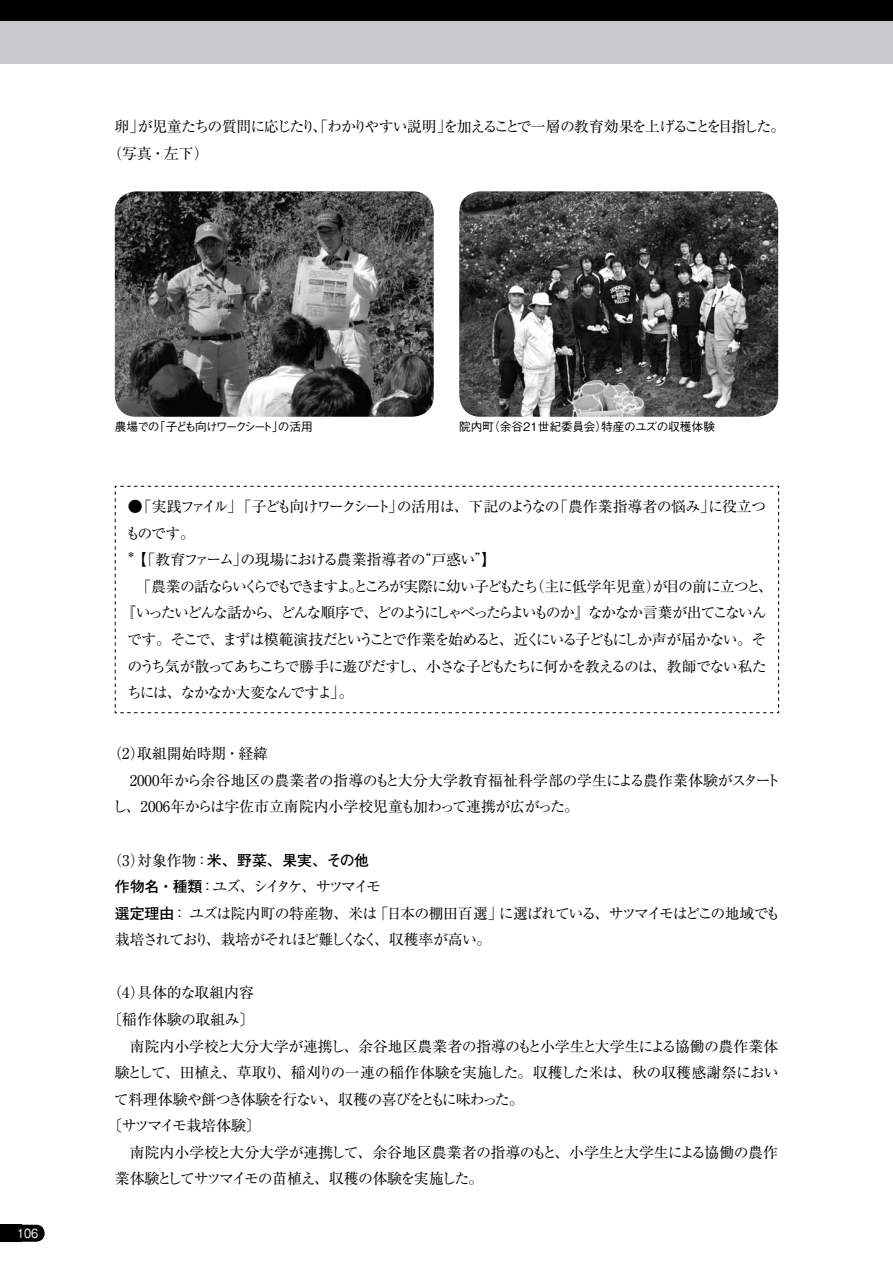
<style>
.page{position:relative;width:893px;height:1263px;background:#fff}
.page>*{position:absolute;margin:0;border:0;box-sizing:border-box;transform-origin:0 0}
.t1{font:14.85px/26.5px "Ryumin Pro";color:#000}
.t2{font:14.85px/26.5px "Ryumin Pro";letter-spacing:-.06em;color:#000}
.t3{font:14.85px/26.5px "Ryumin Pro";letter-spacing:-.09em;color:#000}
.t4{font:14.85px "Ryumin Pro";letter-spacing:-.11em;color:#000}
.t5{font:14.85px "Ryumin Pro";letter-spacing:-.13em;color:#000}
.t6{font:14.85px "Ryumin Pro";letter-spacing:-.025em;color:#000}
.t7{font:14.85px "Ryumin Pro";letter-spacing:-.035em;color:#000}
.t8{font:14.85px "Ryumin Pro";letter-spacing:-.085em;color:#000}
.t9{font:700 14.85px "Futo Go B101 Pro";letter-spacing:-.01em;color:#000}
.t10{font:14.85px "Ryumin Pro";letter-spacing:-.095em;color:#000}
.t11{font:500 11.7px "Gothic BBB Pro";color:#000}
.t12{font:500 11.7px "Gothic BBB Pro";letter-spacing:-.13em;color:#000}
.t13{font:11.7px "Gothic MB101 Pro";color:#fff;scale:.88 1}
.t14{font:8.7px "Ryumin Pro";color:#000}
.s1{font-family:"Ryumin Pro";font-weight:400}
.s2{font-family:"Futo Go B101 Pro";font-weight:700}
</style>
<div class="page">
<div style="left:2px;top:1225px;width:43px;height:17px;background:#000;border-radius:9px"></div>
<div style="left:0;top:1225px;width:21px;height:17px;background:#000"></div>
<div style="left:0;top:0;width:893px;height:21px;background:#000"></div>
<div style="left:0;top:21px;width:893px;height:43px;background:#c8c9ca"></div>
<svg style="left:114px;top:486px;width:665px;height:227px"></svg>
<img style="left:115px;top:191px;width:319px;height:226px;border-radius:21px">
<img style="left:459px;top:191px;width:319px;height:226px;border-radius:21px">
<p class="t3" style="left:107px;top:112px;width:680px;text-indent:7px">卵」が児童たちの質問に応じたり、「わかりやすい説明」を加えることで一層の教育効果を上げることを目指した。（写真・左下）</p>
<p class="t13" style="left:17px;top:1223px;width:26px">106</p>
<p class="t12" style="left:115px;top:417px;width:199px">農場での「子ども向けワークシート」の活用</p>
<p class="t11" style="left:459px;top:417px;width:257px">院内町（余谷21世紀委員会）特産のユズの収穫体験</p>
<p class="t2" style="left:126px;top:492px;width:642px">●「実践ファイル」「子ども向けワークシート」の活用は、下記のようなの「農作業指導者の悩み」に役立つものです。</p>
<p class="t14" style="left:127px;top:548px;width:10px">＊</p>
<p class="t7" style="left:132px;top:548px;width:366px">【「教育ファーム」の現場における農業指導者の“戸惑い”】</p>
<p class="t5" style="left:128px;top:575px;width:647px">　「農業の話ならいくらでもできますよ。ところが実際に幼い子どもたち（主に低学年児童）が目の前に立つと、</p>
<p class="t4" style="left:121px;top:601px;width:647px">『いったいどんな話から、どんな順序で、どのようにしゃべったらよいものか』なかなか言葉が出てこないん</p>
<p class="t4" style="left:127px;top:628px;width:640px">です。そこで、まずは模範演技だということで作業を始めると、近くにいる子どもにしか声が届かない。そ</p>
<p class="t3" style="left:127px;top:652px;width:641px">のうち気が散ってあちこちで勝手に遊びだすし、小さな子どもたちに何かを教えるのは、教師でない私た</p>
<p class="t10" style="left:127px;top:681px;width:228px">ちには、なかなか大変なんですよ」。</p>
<p class="t1" style="left:112px;top:739px;width:670px;text-indent:-5px">（2）取組開始時期・経緯<br>　2000年から余谷地区の農業者の指導のもと大分大学教育福祉科学部の学生による農作業体験がスタートし、2006年からは宇佐市立南院内小学校児童も加わって連携が広がった。</p>
<p class="t9" style="left:107px;top:848px;width:263px"><span class="s1">（3）対象作物：</span>米、野菜、果実、その他</p>
<p class="t2" style="left:115px;top:872px;width:667px"><span class="s2">作物名・種類</span>：ユズ、シイタケ、サツマイモ<br><span class="s2">選定理由</span>： ユズは院内町の特産物、米は「日本の棚田百選」に選ばれている、サツマイモはどこの地域でも栽培されており、栽培がそれほど難しくなく、収穫率が高い。</p>
<p class="t1" style="left:107px;top:978px;width:148px">（4）具体的な取組内容</p>
<p class="t1" style="left:107px;top:1005px;width:148px">〔稲作体験の取組み〕</p>
<p class="t1" style="left:115px;top:1032px;width:665px">　南院内小学校と大分大学が連携し、余谷地区農業者の指導のもと小学生と大学生による協働の農作業体</p>
<p class="t6" style="left:115px;top:1061px;width:665px">験として、田植え、草取り、稲刈りの一連の稲作体験を実施した。収穫した米は、秋の収穫感謝祭におい</p>
<p class="t2" style="left:114px;top:1085px;width:411px">て料理体験や餅つき体験を行ない、収穫の喜びをともに味わった。</p>
<p class="t3" style="left:107px;top:1111px;width:155px">〔サツマイモ栽培体験〕</p>
<p class="t1" style="left:115px;top:1138px;width:665px">　南院内小学校と大分大学が連携して、余谷地区農業者の指導のもと、小学生と大学生による協働の農作</p>
<p class="t8" style="left:115px;top:1167px;width:370px">業体験としてサツマイモの苗植え、収穫の体験を実施した。</p>
</div>
